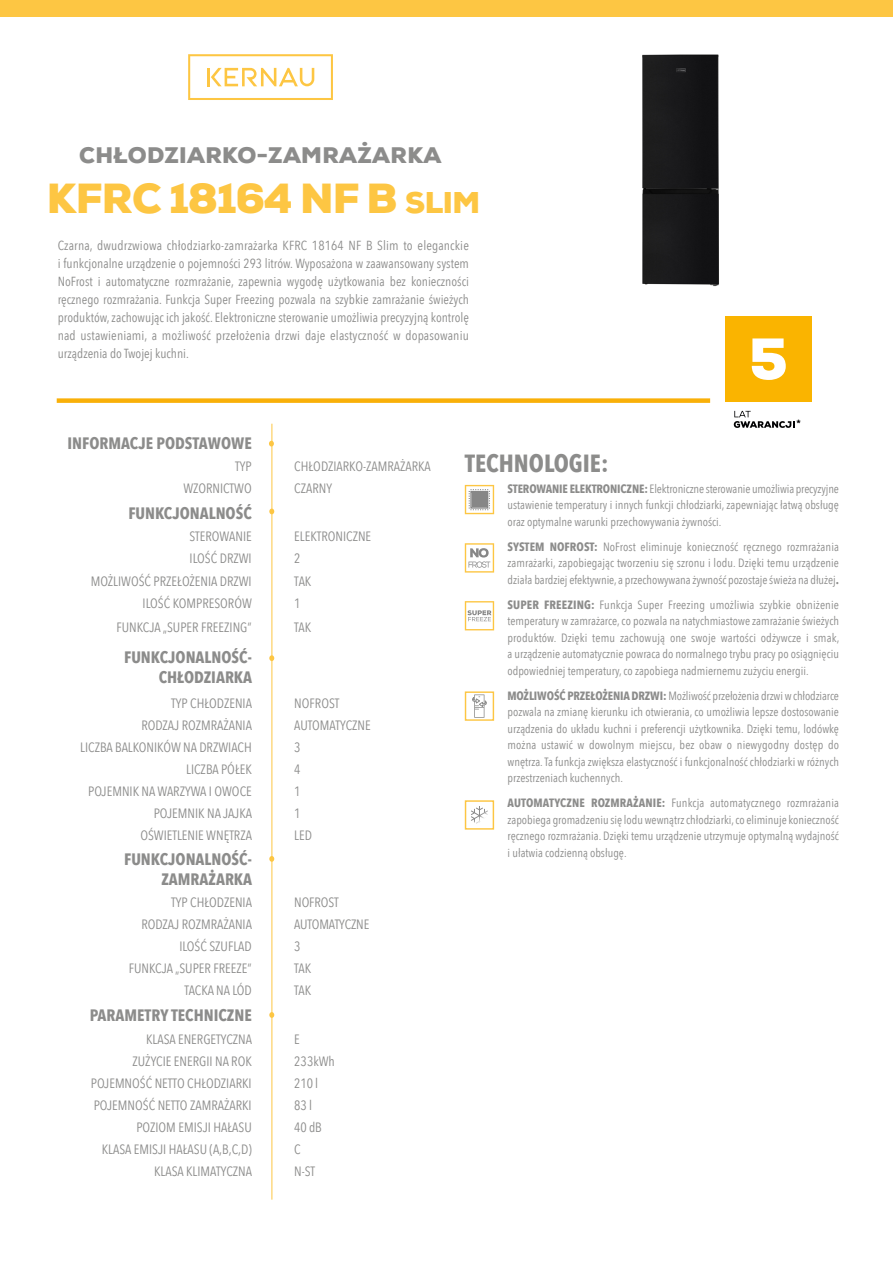
<style>
.page{position:relative;width:893px;height:1263px;background:#fff}
.page>*{position:absolute;margin:0;border:0;box-sizing:border-box;transform-origin:0 0}
.t1{font:900 42px "Nexa";letter-spacing:-.025em;color:#fdc643}
.t2{font:700 24.75px "Avenir Next Condensed";color:#8c8c8b}
.t3{font:900 22.5px "Nexa";letter-spacing:.015em;color:#8c8c8b}
.t4{font:700 16.5px/19.8px "Avenir Next Condensed";color:#8c8c8b;text-align:right}
.t5{font:13.5px "Avenir Next Condensed";color:#8c8c8b}
.t6{font:13.2px/18px "Avenir Next Condensed";letter-spacing:.005em;color:#8c8c8b;text-align:justify}
.t7{font:12px/16.5px "Avenir Next Condensed";color:#8c8c8b;text-align:justify}
.t8{font:900 9px "Avenir LT Std";color:#000}
.s1{font-size:30px}
.s2{font-weight:700}
</style>
<div class="page">
<div style="left:725px;top:316px;width:87px;height:87px;background:#fab400"></div>
<svg style="left:734px;top:411px;width:60px;height:17px"></svg>
<svg style="left:752px;top:338px;width:34px;height:42px"></svg>
<div style="left:0;top:0;width:893px;height:16px;background:#fdc643"></div>
<hr style="left:272px;top:424px;width:1px;height:775px;background:#fdc643">
<svg style="left:269px;top:655px;width:5px;height:6px"></svg>
<svg style="left:269px;top:509px;width:5px;height:5px"></svg>
<svg style="left:269px;top:856px;width:5px;height:6px"></svg>
<div style="left:57px;top:398px;width:653px;height:5px;background:#f9b009"></div>
<svg style="left:188px;top:54px;width:145px;height:46px"></svg>
<div style="left:465px;top:691px;width:29px;height:30px;border:1px solid #fdc643"></div>
<svg style="left:472px;top:694px;width:15px;height:24px"></svg>
<svg style="left:269px;top:441px;width:5px;height:5px"></svg>
<svg style="left:269px;top:1012px;width:5px;height:6px"></svg>
<svg style="left:465px;top:485px;width:29px;height:29px"></svg>
<div style="left:472px;top:493px;width:14px;height:14px;background:#878787"></div>
<svg style="left:465px;top:601px;width:29px;height:29px"></svg>
<div style="left:642px;top:54px;width:77px;height:233px;background:#19191b"></div>
<svg style="left:465px;top:543px;width:29px;height:30px"></svg>
<div style="left:465px;top:800px;width:29px;height:30px;border:1px solid #fdc643"></div>
<svg style="left:471px;top:806px;width:17px;height:18px"></svg>
<h3 class="t3" style="left:79px;top:141px;width:364px">CHŁODZIARKO-ZAMRAŻARKA</h3>
<h1 class="t1" style="left:47px;top:172px;width:435px">KFRC 18164 NF B <span class="s1">SLIM</span></h1>
<p class="t6" style="left:58px;top:236px;width:413px">Czarna, dwudrzwiowa chłodziarko-zamrażarka KFRC 18164 NF B Slim to eleganckie i funkcjonalne urządzenie o pojemności 293 litrów. Wyposażona w zaawansowany system NoFrost i automatyczne rozmrażanie, zapewnia wygodę użytkowania bez konieczności ręcznego rozmrażania. Funkcja Super Freezing pozwala na szybkie zamrażanie świeżych produktów, zachowując ich jakość. Elektroniczne sterowanie umożliwia precyzyjną kontrolę nad ustawieniami, a możliwość przełożenia drzwi daje elastyczność w dopasowaniu urządzenia do Twojej kuchni.</p>
<p class="t8" style="left:797px;top:418px;width:6px">*</p>
<h3 class="t4" style="left:68px;top:433px;width:186px">INFORMACJE PODSTAWOWE</h3>
<p class="t5" style="left:235px;top:455px;width:18px">TYP</p>
<p class="t5" style="left:294px;top:455px;width:138px">CHŁODZIARKO-ZAMRAŻARKA</p>
<p class="t5" style="left:183px;top:477px;width:70px">WZORNICTWO</p>
<p class="t5" style="left:294px;top:477px;width:39px">CZARNY</p>
<h3 class="t4" style="left:128px;top:503px;width:125px">FUNKCJONALNOŚĆ</h3>
<p class="t5" style="left:189px;top:525px;width:64px">STEROWANIE</p>
<p class="t5" style="left:294px;top:525px;width:78px">ELEKTRONICZNE</p>
<p class="t5" style="left:190px;top:547px;width:64px">ILOŚĆ DRZWI</p>
<p class="t5" style="left:294px;top:547px;width:8px">2</p>
<p class="t5" style="left:91px;top:569px;width:162px">MOŻLIWOŚĆ PRZEŁOŻENIA DRZWI</p>
<p class="t5" style="left:294px;top:569px;width:19px">TAK</p>
<p class="t5" style="left:143px;top:591px;width:111px">ILOŚĆ KOMPRESORÓW</p>
<p class="t5" style="left:294px;top:591px;width:8px">1</p>
<p class="t5" style="left:117px;top:616px;width:137px">FUNKCJA „SUPER FREEZING”</p>
<p class="t5" style="left:294px;top:616px;width:18px">TAK</p>
<h3 class="t4" style="left:124px;top:647px;width:129px">FUNKCJONALNOŚĆ-<br>CHŁODZIARKA</h3>
<p class="t5" style="left:171px;top:692px;width:82px">TYP CHŁODZENIA</p>
<p class="t5" style="left:294px;top:692px;width:47px">NOFROST</p>
<p class="t5" style="left:141px;top:714px;width:112px">RODZAJ ROZMRAŻANIA</p>
<p class="t5" style="left:294px;top:714px;width:78px">AUTOMATYCZNE</p>
<p class="t5" style="left:80px;top:736px;width:173px">LICZBA BALKONIKÓW NA DRZWIACH</p>
<p class="t5" style="left:294px;top:736px;width:8px">3</p>
<p class="t5" style="left:186px;top:758px;width:67px">LICZBA PÓŁEK</p>
<p class="t5" style="left:294px;top:758px;width:8px">4</p>
<p class="t5" style="left:88px;top:780px;width:165px">POJEMNIK NA WARZYWA I OWOCE</p>
<p class="t5" style="left:294px;top:780px;width:8px">1</p>
<p class="t5" style="left:154px;top:802px;width:100px">POJEMNIK NA JAJKA</p>
<p class="t5" style="left:294px;top:802px;width:8px">1</p>
<p class="t5" style="left:140px;top:824px;width:113px">OŚWIETLENIE WNĘTRZA</p>
<p class="t5" style="left:294px;top:824px;width:19px">LED</p>
<h3 class="t4" style="left:124px;top:850px;width:129px">FUNKCJONALNOŚĆ-<br>ZAMRAŻARKA</h3>
<p class="t5" style="left:171px;top:891px;width:82px">TYP CHŁODZENIA</p>
<p class="t5" style="left:294px;top:891px;width:46px">NOFROST</p>
<p class="t5" style="left:141px;top:913px;width:112px">RODZAJ ROZMRAŻANIA</p>
<p class="t5" style="left:294px;top:913px;width:77px">AUTOMATYCZNE</p>
<p class="t5" style="left:179px;top:935px;width:74px">ILOŚĆ SZUFLAD</p>
<p class="t5" style="left:294px;top:935px;width:8px">3</p>
<p class="t5" style="left:129px;top:957px;width:124px">FUNKCJA „SUPER FREEZE”</p>
<p class="t5" style="left:294px;top:957px;width:18px">TAK</p>
<p class="t5" style="left:184px;top:979px;width:69px">TACKA NA LÓD</p>
<p class="t5" style="left:294px;top:979px;width:18px">TAK</p>
<h3 class="t4" style="left:90px;top:1005px;width:164px">PARAMETRY TECHNICZNE</h3>
<p class="t5" style="left:146px;top:1027px;width:107px">KLASA ENERGETYCZNA</p>
<p class="t5" style="left:294px;top:1027px;width:7px">E</p>
<p class="t5" style="left:133px;top:1049px;width:121px">ZUŻYCIE ENERGII NA ROK</p>
<p class="t5" style="left:294px;top:1049px;width:42px">233kWh</p>
<p class="t5" style="left:91px;top:1071px;width:162px">POJEMNOŚĆ NETTO CHŁODZIARKI</p>
<p class="t5" style="left:294px;top:1071px;width:25px">210 l</p>
<p class="t5" style="left:94px;top:1093px;width:160px">POJEMNOŚĆ NETTO ZAMRAŻARKI</p>
<p class="t5" style="left:294px;top:1093px;width:19px">83 l</p>
<p class="t5" style="left:136px;top:1115px;width:117px">POZIOM EMISJI HAŁASU</p>
<p class="t5" style="left:294px;top:1115px;width:29px">40 dB</p>
<p class="t5" style="left:102px;top:1138px;width:151px">KLASA EMISJI HAŁASU (A,B,C,D)</p>
<p class="t5" style="left:294px;top:1138px;width:8px">C</p>
<p class="t5" style="left:154px;top:1160px;width:99px">KLASA KLIMATYCZNA</p>
<p class="t5" style="left:294px;top:1160px;width:22px">N-ST</p>
<h2 class="t2" style="left:465px;top:448px;width:145px">TECHNOLOGIE:</h2>
<p class="t7" style="left:507px;top:480px;width:333px"><span class="s2">STEROWANIE ELEKTRONICZNE:</span> Elektroniczne sterowanie umożliwia precyzyjne ustawienie temperatury i innych funkcji chłodziarki, zapewniając łatwą obsługę oraz optymalne warunki przechowywania żywności.</p>
<p class="t7" style="left:507px;top:538px;width:333px"><span class="s2">SYSTEM NOFROST:</span> NoFrost eliminuje konieczność ręcznego rozmrażania zamrażarki, zapobiegając tworzeniu się szronu i lodu. Dzięki temu urządzenie działa bardziej efektywnie, a przechowywana żywność pozostaje świeża na dłużej<span class="s2">.</span></p>
<p class="t7" style="left:507px;top:596px;width:333px"><span class="s2">SUPER FREEZING:</span> Funkcja Super Freezing umożliwia szybkie obniżenie temperatury w zamrażarce, co pozwala na natychmiastowe zamrażanie świeżych produktów. Dzięki temu zachowują one swoje wartości odżywcze i smak, a urządzenie automatycznie powraca do normalnego trybu pracy po osiągnięciu odpowiedniej temperatury, co zapobiega nadmiernemu zużyciu energii.</p>
<p class="t7" style="left:507px;top:687px;width:333px"><span class="s2">MOŻLIWOŚĆ PRZEŁOŻENIA DRZWI:</span> Możliwość przełożenia drzwi w chłodziarce pozwala na zmianę kierunku ich otwierania, co umożliwia lepsze dostosowanie urządzenia do układu kuchni i preferencji użytkownika. Dzięki temu, lodówkę można ustawić w dowolnym miejscu, bez obaw o niewygodny dostęp do wnętrza. Ta funkcja zwiększa elastyczność i funkcjonalność chłodziarki w różnych przestrzeniach kuchennych.</p>
<p class="t7" style="left:507px;top:794px;width:333px"><span class="s2">AUTOMATYCZNE ROZMRAŻANIE:</span> Funkcja automatycznego rozmrażania zapobiega gromadzeniu się lodu wewnątrz chłodziarki, co eliminuje konieczność ręcznego rozmrażania. Dzięki temu urządzenie utrzymuje optymalną wydajność i ułatwia codzienną obsługę.</p>
</div>
